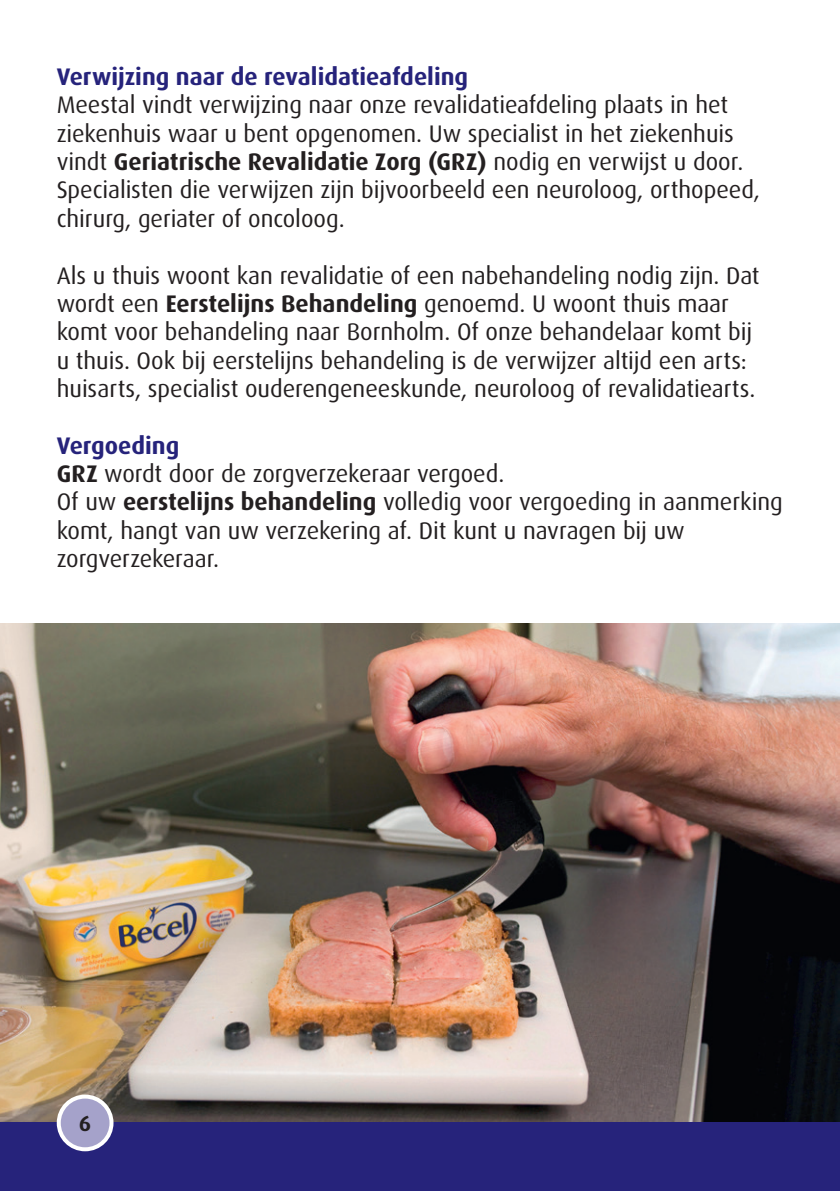
<style>
.page{position:relative;width:840px;height:1191px;background:#fff}
.page>*{position:absolute;margin:0;border:0;box-sizing:border-box;transform-origin:0 0}
.t1{font:24px/28.4px "Dax";letter-spacing:-.005em;color:#231f20}
.t2{font:700 24px "Dax";color:#26237b}
.t3{font:700 22px "Dax";color:#231f20}
.s1{font-weight:700}
.s2{font-weight:700;color:#26237b}
</style>
<div class="page">
<img style="left:0;top:624px;width:839px;height:499px">
<div style="left:0;top:1123px;width:839px;height:68px;background:#26237b"></div>
<div style="left:59px;top:1096px;width:52px;height:53px;background:#a5a2ca;border-radius:50%"></div>
<div style="left:57px;top:1094px;width:56px;height:57px;border:4px solid #fff;border-radius:50%"></div>
<p class="t2" style="left:57px;top:63px;width:413px">Verwijzing naar de revalidatieafdeling</p>
<p class="t1" style="left:57px;top:91px;width:704px">Meestal vindt verwijzing naar onze revalidatieafdeling plaats in het ziekenhuis waar u bent opgenomen. Uw specialist in het ziekenhuis vindt <span class="s1">Geriatrische Revalidatie Zorg (GRZ)</span> nodig en verwijst u door.<br>Specialisten die verwijzen zijn bijvoorbeeld een neuroloog, orthopeed, chirurg, geriater of oncoloog.</p>
<p class="t1" style="left:57px;top:261px;width:704px">Als u thuis woont kan revalidatie of een nabehandeling nodig zijn. Dat wordt een <span class="s1">Eerstelijns Behandeling</span> genoemd. U woont thuis maar komt voor behandeling naar Bornholm. Of onze behandelaar komt bij u thuis. Ook bij eerstelijns behandeling is de verwijzer altijd een arts: huisarts, specialist ouderengeneeskunde, neuroloog of revalidatiearts.</p>
<p class="t1" style="left:57px;top:431px;width:727px"><span class="s2">Vergoeding<br></span><span class="s1">GRZ</span> wordt door de zorgverzekeraar vergoed.<br>Of uw <span class="s1">eerstelijns behandeling</span> volledig voor vergoeding in aanmerking komt, hangt van uw verzekering af. Dit kunt u navragen bij uw zorgverzekeraar.</p>
<p class="t3" style="left:79px;top:1110px;width:14px">6</p>
</div>
